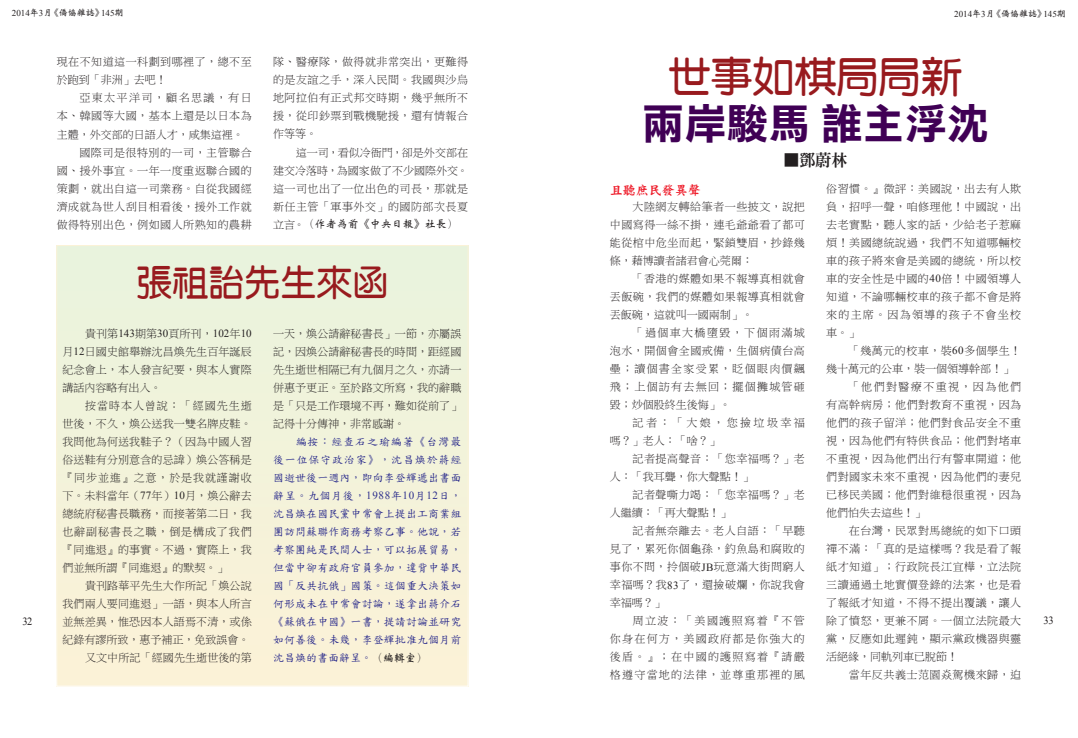
<style>
.page{position:relative;width:1078px;height:738px;background:#fff}
.page>*{position:absolute;margin:0;border:0;box-sizing:border-box;transform-origin:0 0}
.t1{font:42px "DF Li Hei Bd HK BF";color:#400055}
.t2{font:42px "DF Yuan Bd HK BF";color:#981a1e}
.t3{font:36px "DF Yuan Bd HK BF";color:#981a1e}
.t4{font:800 16px "Inn Ming";color:#231f20}
.t5{font:13px "DF Kai XB HK BF";color:#ee1b29}
.t6{font:11px/18px "P Ming Li U";letter-spacing:.045em;color:#231f20;text-align:justify}
.t7{font:11px/18px "DF Kai Shu SB Estd BF";letter-spacing:.005em;color:#2d2e8d;text-align:justify}
.t8{font:11px/18px "P Ming Li U";letter-spacing:.01em;color:#231f20;text-align:right}
.t9{font:11px "P Ming Li U";color:#231f20}
.t10{font:11px "P Ming Li U";letter-spacing:.125em;color:#231f20}
.t11{font:11px/18px "P Ming Li U";letter-spacing:.22em;color:#231f20}
.t12{font:700 11px "Wei Bei";color:#231f20}
.t13{font:11px "Times New Roman";color:#231f20;scale:.95 1}
.t14{font:700 9px "Wei Bei";color:#231f20}
.s1{font-family:"Times New Roman";font-weight:400}
.s2{font-family:"Times New Roman"}
.s3{font-family:"P Ming Li U";font-weight:400}
.s4{font-family:"Wei Bei";font-weight:700;color:#231f20}
</style>
<div class="page">
<div style="left:57px;top:245px;width:411px;height:440px;background:#f3f3da"></div>
<p class="t14" style="left:12px;top:8px;width:113px"><span class="s1">2014</span>年<span class="s1">3</span>月《僑協雜誌》<span class="s1">145</span>期</p>
<p class="t14" style="left:954px;top:9px;width:113px"><span class="s1">2014</span>年<span class="s1">3</span>月《僑協雜誌》<span class="s1">145</span>期</p>
<h1 class="t2" style="left:668px;top:55px;width:296px">世事如棋局局新</h1>
<h1 class="t1" style="left:642px;top:103px;width:348px">兩岸駿馬 誰主浮沈</h1>
<h3 class="t4" style="left:783px;top:151px;width:65px">▓鄧蔚林</h3>
<p class="t5" style="left:609px;top:183px;width:92px">且聽庶民發異聲</p>
<p class="t6" style="left:609px;top:197px;width:196px;text-indent:23px">大陸網友轉給筆者一些披文，說把中國寫得一絲不掛，連毛爺爺看了都可能從棺中危坐而起，緊鎖雙眉，抄錄幾條，藉博讀者諸君會心莞爾：</p>
<p class="t6" style="left:609px;top:269px;width:196px;text-indent:23px">「香港的媒體如果不報導真相就會丟飯碗，我們的媒體如果報導真相就會丟飯碗，這就叫一國兩制」。</p>
<p class="t6" style="left:609px;top:323px;width:196px;text-indent:23px">「過個車大橋墮毀，下個雨滿城泡水，開個會全國戒備，生個病債台高壘；讀個書全家受累，眨個眼肉價飆飛；上個訪有去無回；擺個攤城管砸毀；炒個股終生後悔」。</p>
<p class="t11" style="left:609px;top:413px;width:196px;text-indent:23px">記者：「大娘，您撿垃圾幸福嗎？」老人：「啥？」</p>
<p class="t6" style="left:609px;top:449px;width:196px;text-indent:23px">記者提高聲音：「您幸福嗎？」老人：「我耳聾，你大聲點！」</p>
<p class="t6" style="left:609px;top:485px;width:196px;text-indent:23px">記者聲嘶力竭：「您幸福嗎？」老人繼續：「再大聲點！」</p>
<p class="t6" style="left:609px;top:521px;width:196px;text-indent:23px">記者無奈離去。老人自語：「早聽見了，累死你個龜孫，釣魚島和腐敗的事你不問，拎個破<span class="s2">JB</span>玩意滿大街問窮人幸福嗎？我<span class="s2">83</span>了，還撿破爛，你說我會幸福嗎？」</p>
<p class="t6" style="left:609px;top:611px;width:196px;text-indent:23px">周立波：「美國護照寫着『不管你身在何方，美國政府都是你強大的後盾。』；在中國的護照寫着『請嚴格遵守當地的法律，並尊重那裡的風</p>
<p class="t6" style="left:273px;top:53px;width:196px">隊、醫療隊，做得就非常突出，更難得的是友誼之手，深入民間。我國與沙烏地阿拉伯有正式邦交時期，幾乎無所不援，從印鈔票到戰機馳援，還有情報合作等等。</p>
<p class="t6" style="left:273px;top:143px;width:196px;text-indent:23px">這一司，看似冷衙門，卻是外交部在建交冷落時，為國家做了不少國際外交。這一司也出了一位出色的司長，那就是新任主管「軍事外交」的國防部次長夏</p>
<p class="t12" style="left:273px;top:218px;width:186px"><span class="s3">立言。</span>（作者為前《中央日報》社長）</p>
<p class="t6" style="left:57px;top:53px;width:196px">現在不知道這一科劃到哪裡了，總不至於跑到「非洲」去吧！</p>
<p class="t10" style="left:79px;top:93px;width:174px">亞東太平洋司，顧名思議，有日</p>
<p class="t6" style="left:57px;top:107px;width:196px">本、韓國等大國，基本上還是以日本為</p>
<p class="t9" style="left:57px;top:129px;width:188px">主體，外交部的日語人才，咸集這裡。</p>
<p class="t6" style="left:79px;top:143px;width:174px">國際司是很特別的一司，主管聯合</p>
<p class="t6" style="left:57px;top:161px;width:196px">國、援外事宜。一年一度重返聯合國的</p>
<p class="t6" style="left:57px;top:179px;width:196px">策劃，就出自這一司業務。自從我國經</p>
<p class="t6" style="left:57px;top:197px;width:196px">濟成就為世人刮目相看後，援外工作就</p>
<p class="t6" style="left:57px;top:215px;width:196px">做得特別出色，例如國人所熟知的農耕</p>
<p class="t6" style="left:826px;top:179px;width:196px">俗習慣。』微評：美國說，出去有人欺負，招呼一聲，咱修理他！中國說，出去老實點，聽人家的話，少給老子惹麻煩！美國總統說過，我們不知道哪輛校車的孩子將來會是美國的總統，所以校車的安全性是中國的<span class="s2">40</span>倍！中國領導人知道，不論哪輛校車的孩子都不會是將來的主席。因為領導的孩子不會坐校車。」</p>
<p class="t6" style="left:848px;top:341px;width:174px">「幾萬元的校車，裝<span class="s2">60</span>多個學生！</p>
<p class="t9" style="left:826px;top:363px;width:188px">幾十萬元的公車，裝一個領導幹部！」</p>
<p class="t10" style="left:848px;top:381px;width:174px">「他們對醫療不重視，因為他們</p>
<p class="t6" style="left:826px;top:395px;width:196px">有高幹病房；他們對教育不重視，因為</p>
<p class="t6" style="left:826px;top:413px;width:196px">他們的孩子留洋；他們對食品安全不重</p>
<p class="t6" style="left:826px;top:431px;width:196px">視，因為他們有特供食品；他們對堵車</p>
<p class="t6" style="left:826px;top:449px;width:196px">不重視，因為他們出行有警車開道；他</p>
<p class="t6" style="left:826px;top:467px;width:196px">們對國家未來不重視，因為他們的妻兒</p>
<p class="t6" style="left:826px;top:485px;width:196px">已移民美國；他們對維穏很重視，因為</p>
<p class="t9" style="left:826px;top:507px;width:100px">他們怕失去這些！」</p>
<p class="t6" style="left:848px;top:521px;width:174px">在台灣，民眾對馬總統的如下口頭</p>
<p class="t6" style="left:826px;top:539px;width:196px">禪不滿：「真的是這樣嗎？我是看了報</p>
<p class="t6" style="left:826px;top:557px;width:196px">紙才知道」；行政院長江宜樺，立法院</p>
<p class="t6" style="left:826px;top:575px;width:196px">三讀通過土地實價登錄的法案，也是看</p>
<p class="t6" style="left:826px;top:593px;width:196px">了報紙才知道，不得不提出覆議，讓人</p>
<p class="t6" style="left:826px;top:611px;width:196px">除了憤怒，更兼不屑。一個立法院最大</p>
<p class="t6" style="left:826px;top:629px;width:196px">黨，反應如此遲鈍，顯示黨政機器與靈</p>
<p class="t9" style="left:826px;top:651px;width:133px">活絕緣，同軌列車已脫節！</p>
<p class="t6" style="left:848px;top:665px;width:174px">當年反共義士范園焱駕機來歸，迫</p>
<h2 class="t3" style="left:136px;top:264px;width:253px">張祖詒先生來函</h2>
<p class="t6" style="left:62px;top:324px;width:191px;text-indent:23px">貴刊第<span class="s2">143</span>期第<span class="s2">30</span>頁所刊，<span class="s2">102</span>年<span class="s2">10</span>月<span class="s2">12</span>日國史館舉辦沈昌煥先生百年誕辰紀念會上，本人發言紀要，與本人實際講話內容略有出入。</p>
<p class="t6" style="left:62px;top:396px;width:191px;text-indent:23px">按當時本人曾說：「經國先生逝世後，不久，煥公送我一雙名牌皮鞋。我問他為何送我鞋子？（因為中國人習俗送鞋有分別意含的忌諱）煥公答稱是『同步並進』之意，於是我就謹謝收下。未料當年（<span class="s2">77</span>年）<span class="s2">10</span>月，煥公辭去總統府秘書長職務，而接著第二日，我也辭副秘書長之職，倒是構成了我們『同進退』的事實。不過，實際上，我們並無所謂『同進退』的默契。」</p>
<p class="t8" style="left:62px;top:576px;width:191px">貴刊路華平先生大作所記「煥公說<br>我們兩人要同進退」一語，與本人所言並無差異，惟恐因本人語焉不清，或係紀錄有謬所致，惠予補正，免致誤會。又文中所記「經國先生逝世後的第</p>
<p class="t6" style="left:273px;top:324px;width:190px">一天，煥公請辭秘書長」一節，亦屬誤記，因煥公請辭秘書長的時間，距經國先生逝世相隔已有九個月之久，亦請一併惠予更正。至於路文所寫，我的辭職是「只是工作環境不再，難如從前了」記得十分傳神，非常感謝。</p>
<p class="t7" style="left:273px;top:432px;width:190px;text-indent:23px">編按：經查石之瑜編著《台灣最後一位保守政治家》，沈昌煥於蔣經國逝世後一週內，即向李登輝遞出書面辭呈。九個月後，<span class="s2">1988</span>年<span class="s2">10</span>月<span class="s2">12</span>日，沈昌煥在國民黨中常會上提出工商業組團訪問蘇聯作商務考察乙事。他說，若考察團純是民間人士，可以拓展貿易，但當中卻有政府官員參加，違背中華民國「反共抗俄」國策。這個重大決策如何形成未在中常會討論，遂拿出蔣介石《蘇俄在中國》一書，提請討論並研究如何善後。未幾，李登輝批准九個月前沈昌煥的書面辭呈。<span class="s4">（編輯室）</span></p>
<p class="t13" style="left:22px;top:613px;width:12px">32</p>
<p class="t13" style="left:1043px;top:612px;width:12px">33</p>
</div>
